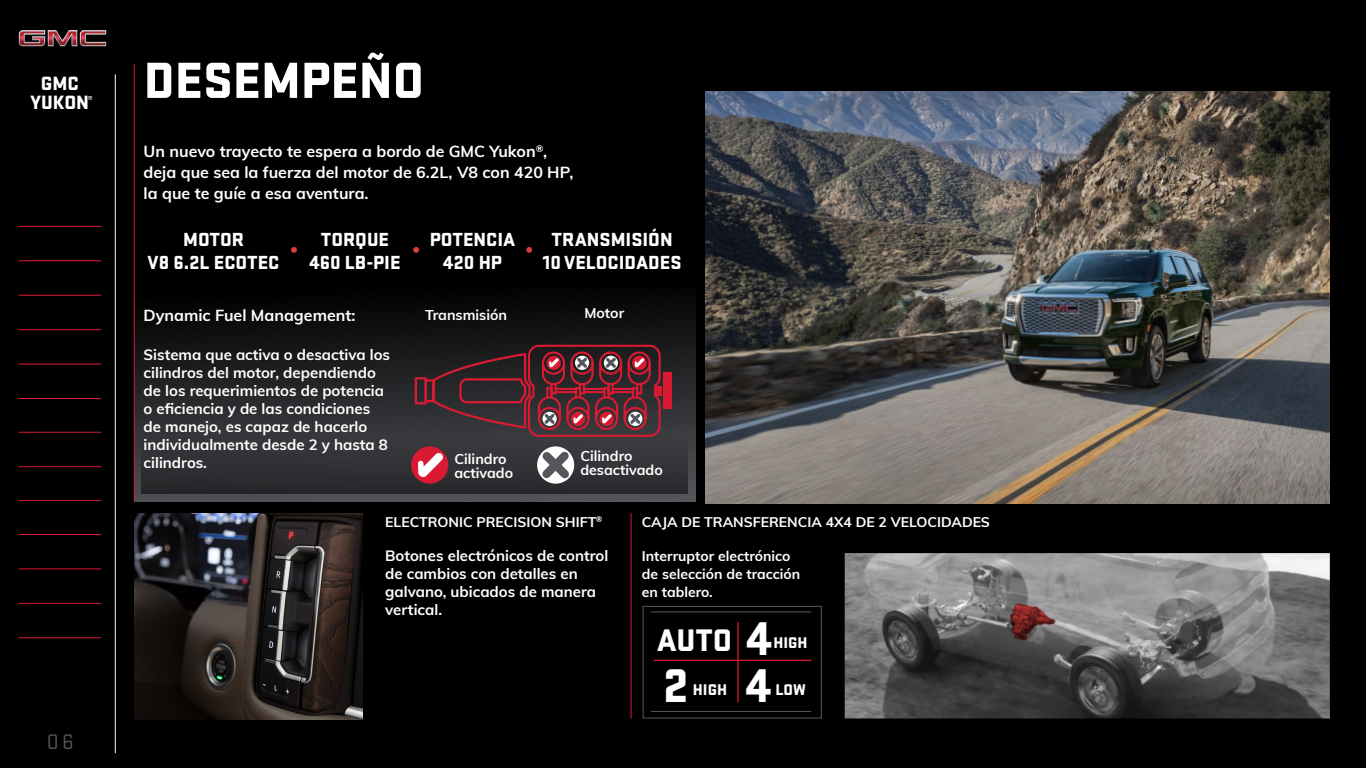
<style>
.page{position:relative;width:1366px;height:768px;background:#000}
.page>*{position:absolute;margin:0;border:0;box-sizing:border-box;transform-origin:0 0}
.t1{font:900 52.8px "Stratum GMC";color:#fff}
.t2{font:900 49.2px "Stratum GMC";color:#fff}
.t3{font:900 32.5px "Stratum GMC";color:#fff}
.t4{font:22px "Stratum GMC";color:#54565b}
.t5{font:900 20px/19px "Stratum GMC";color:#fff;text-align:center}
.t6{font:900 19.7px/23.8px "Stratum GMC";color:#fff;text-align:center}
.t7{font:900 16.1px "Stratum GMC";color:#fff}
.t8{font:700 16px/21px "Muli";color:#fff}
.t9{font:700 15px/18px "Muli";color:#fff}
.t10{font:700 14.2px/14.2px "Muli";color:#fff}
.t11{font:700 14px/18px "Muli";color:#fff}
.t12{font:900 9px "Stratum GMC";color:#fff}
</style>
<div class="page">
<img style="left:18px;top:30px;width:89px;height:17px">
<hr style="left:19px;top:261px;width:82px;height:1px;background:#da1a32">
<hr style="left:19px;top:226px;width:82px;height:1px;background:#da1a32">
<hr style="left:19px;top:295px;width:82px;height:1px;background:#da1a32">
<hr style="left:19px;top:329px;width:82px;height:1px;background:#da1a32">
<hr style="left:19px;top:364px;width:82px;height:1px;background:#da1a32">
<hr style="left:19px;top:398px;width:82px;height:1px;background:#da1a32">
<hr style="left:19px;top:432px;width:82px;height:1px;background:#da1a32">
<hr style="left:19px;top:466px;width:82px;height:1px;background:#da1a32">
<hr style="left:19px;top:500px;width:82px;height:1px;background:#da1a32">
<hr style="left:19px;top:534px;width:82px;height:1px;background:#da1a32">
<hr style="left:19px;top:569px;width:82px;height:1px;background:#da1a32">
<hr style="left:19px;top:603px;width:82px;height:1px;background:#da1a32">
<hr style="left:19px;top:638px;width:82px;height:1px;background:#da1a32">
<hr style="left:115px;top:74px;width:1px;height:679px;background:#fff">
<img style="left:134px;top:513px;width:228px;height:206px">
<hr style="left:631px;top:513px;width:1px;height:206px;background:#da1a32">
<div style="left:134px;top:288px;width:562px;height:213px;background:linear-gradient(to bottom,#010000,#515257)"></div>
<hr style="left:134px;top:64px;width:1px;height:437px;background:#da1a32">
<img style="left:845px;top:553px;width:485px;height:166px">
<hr style="left:737px;top:622px;width:2px;height:80px;background:#da1a32">
<hr style="left:654px;top:660px;width:157px;height:1px;background:#da1a32">
<div style="left:643px;top:606px;width:179px;height:113px;border:1px solid #54565b"></div>
<hr style="left:651px;top:611px;width:160px;height:1px;background:#54565b">
<hr style="left:651px;top:711px;width:160px;height:1px;background:#54565b">
<div style="left:141px;top:436px;width:547px;height:58px;background:#313235"></div>
<svg style="left:291px;top:247px;width:6px;height:6px"></svg>
<svg style="left:413px;top:247px;width:6px;height:6px"></svg>
<svg style="left:526px;top:247px;width:6px;height:6px"></svg>
<svg style="left:411px;top:446px;width:38px;height:38px"></svg>
<svg style="left:537px;top:446px;width:38px;height:38px"></svg>
<svg style="left:414px;top:345px;width:246px;height:91px;background:#542b32"></svg>
<div style="left:664px;top:373px;width:8px;height:36px;background:#da1a32"></div>
<div style="left:655px;top:386px;width:7px;height:9px;background:#da1a32"></div>
<img style="left:706px;top:92px;width:624px;height:412px">
<h3 class="t5" style="left:31px;top:72px;width:60px">GMC<br>YUKON</h3>
<p class="t12" style="left:88px;top:92px;width:6px">®</p>
<h3 class="t4" style="left:47px;top:727px;width:28px">06</h3>
<h1 class="t1" style="left:144px;top:42px;width:282px">DESEMPEÑO</h1>
<p class="t8" style="left:144px;top:140px;width:431px">Un nuevo trayecto te espera a bordo de GMC Yukon<sup>®</sup>, deja que sea la fuerza del motor de 6.2L, V8 con 420 HP, la que te guíe a esa aventura.</p>
<h3 class="t6" style="left:148px;top:226px;width:133px">MOTOR<br>V8 6.2L ECOTEC</h3>
<h3 class="t6" style="left:310px;top:226px;width:92px">TORQUE<br>460 LB-PIE</h3>
<h3 class="t6" style="left:430px;top:226px;width:87px">POTENCIA<br>420 HP</h3>
<h3 class="t6" style="left:543px;top:226px;width:140px">TRANSMISIÓN<br>10 VELOCIDADES</h3>
<p class="t8" style="left:144px;top:304px;width:213px">Dynamic Fuel Management:</p>
<p class="t9" style="left:144px;top:345px;width:248px">Sistema que activa o desactiva los cilindros del motor, dependiendo de los requerimientos de potencia o eficiencia y de las condiciones de manejo, es capaz de hacerlo individualmente desde 2 y hasta 8 cilindros.</p>
<p class="t10" style="left:425px;top:307px;width:83px">Transmisión</p>
<p class="t10" style="left:584px;top:305px;width:41px">Motor</p>
<p class="t10" style="left:454px;top:451px;width:60px">Cilindro activado</p>
<p class="t10" style="left:580px;top:448px;width:84px">Cilindro desactivado</p>
<p class="t11" style="left:385px;top:512px;width:219px">ELECTRONIC PRECISION SHIFT<sup>®</sup></p>
<p class="t9" style="left:385px;top:546px;width:225px">Botones electrónicos de control de cambios con detalles en galvano, ubicados de manera vertical.</p>
<p class="t11" style="left:642px;top:512px;width:349px">CAJA DE TRANSFERENCIA 4X4 DE 2 VELOCIDADES</p>
<p class="t11" style="left:642px;top:546px;width:160px">Interruptor electrónico de selección de tracción en tablero.</p>
<h3 class="t3" style="left:657px;top:616px;width:77px">AUTO</h3>
<h2 class="t2" style="left:664px;top:650px;width:27px">2</h2>
<h2 class="t2" style="left:746px;top:603px;width:27px">4</h2>
<p class="t7" style="left:773px;top:631px;width:36px">HIGH</p>
<h2 class="t2" style="left:746px;top:650px;width:27px">4</h2>
<p class="t7" style="left:693px;top:678px;width:36px">HIGH</p>
<p class="t7" style="left:775px;top:678px;width:32px">LOW</p>
</div>
